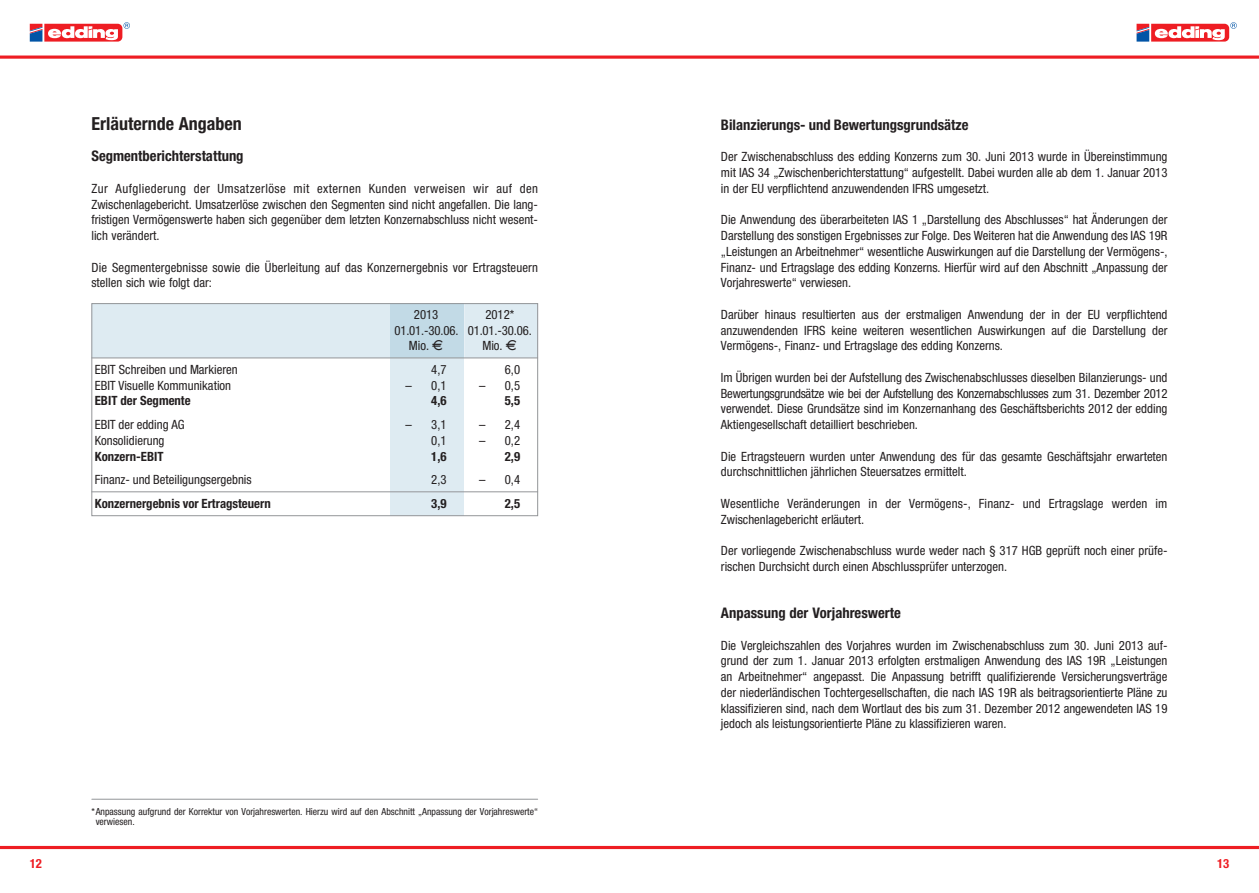
<style>
.page{position:relative;width:1259px;height:893px;background:#fff}
.page>*{position:absolute;margin:0;border:0;box-sizing:border-box;transform-origin:0 0}
.t1{font:700 condensed 18px "Helvetica Neue LTW1 G";color:#231f20}
.t2{font:700 condensed 14.7px "Helvetica Neue LTW1 G";color:#231f20}
.t3{font:condensed 12.75px/15.8px "Helvetica Neue LTW1 G";color:#231f20;text-align:justify}
.t4{font:700 condensed 12.75px "Helvetica Neue LTW1 G";color:#231f20}
.t5{font:700 condensed 12.75px "Helvetica Neue LTW1 G";color:#ee1d23}
.t6{font:condensed 9.75px/9.8px "Helvetica Neue LTW1 G";color:#231f20}
.s1{font-family:"Eurofont";font-stretch:normal}
</style>
<div class="page">
<hr style="left:0;top:56px;width:1259px;height:3px;background:#ee1d23">
<svg style="left:30px;top:22px;width:100px;height:20px"></svg>
<hr style="left:0;top:846px;width:1259px;height:3px;background:#ee1d23">
<svg style="left:1136px;top:22px;width:100px;height:20px"></svg>
<div style="left:93px;top:305px;width:443px;height:53px;background:#deebf2"></div>
<div style="left:390px;top:358px;width:74px;height:158px;background:#deebf2"></div>
<div style="left:390px;top:303px;width:74px;height:55px;background:#c2dae6"></div>
<hr style="left:91px;top:358px;width:447px;height:1px;background:#939598">
<div style="left:91px;top:303px;width:447px;height:213px;border:1px solid #939598"></div>
<hr style="left:91px;top:491px;width:447px;height:1px;background:#939598">
<hr style="left:92px;top:799px;width:445px;height:1px;background:#939598">
<h1 class="t1" style="left:91px;top:117px;width:152px">Erläuternde Angaben</h1>
<p class="t2" style="left:91px;top:151px;width:154px">Segmentberichterstattung</p>
<p class="t3" style="left:91px;top:182px;width:448px">Zur Aufgliederung der Umsatzerlöse mit externen Kunden verweisen wir auf den Zwischenlagebericht. Umsatzerlöse zwischen den Segmenten sind nicht angefallen. Die lang&shy;fristigen Vermögenswerte haben sich gegenüber dem letzten Konzernabschluss nicht wesent&shy;lich verändert.</p>
<p class="t3" style="left:91px;top:260px;width:448px">Die Segmentergebnisse sowie die Überleitung auf das Konzernergebnis vor Ertragsteuern stellen sich wie folgt dar:</p>
<p class="t3" style="left:414px;top:308px;width:26px">2013</p>
<p class="t3" style="left:485px;top:308px;width:30px">2012*</p>
<p class="t3" style="left:394px;top:323px;width:139px">01.01.-30.06. 01.01.-30.06.</p>
<p class="t3" style="left:409px;top:339px;width:36px">Mio. <span class="s1">E</span></p>
<p class="t3" style="left:482px;top:339px;width:36px">Mio. <span class="s1">E</span></p>
<p class="t3" style="left:95px;top:363px;width:144px">EBIT Schreiben und Markieren</p>
<p class="t3" style="left:431px;top:363px;width:17px">4,7</p>
<p class="t3" style="left:505px;top:363px;width:17px">6,0</p>
<p class="t3" style="left:95px;top:379px;width:138px">EBIT Visuelle Kommunikation</p>
<p class="t3" style="left:406px;top:379px;width:42px">– 0,1</p>
<p class="t3" style="left:479px;top:379px;width:42px">– 0,5</p>
<p class="t4" style="left:95px;top:396px;width:97px">EBIT der Segmente</p>
<p class="t4" style="left:431px;top:396px;width:17px">4,6</p>
<p class="t4" style="left:505px;top:396px;width:17px">5,5</p>
<p class="t3" style="left:95px;top:418px;width:91px">EBIT der edding AG</p>
<p class="t3" style="left:406px;top:418px;width:42px">– 3,1</p>
<p class="t3" style="left:479px;top:418px;width:42px">– 2,4</p>
<p class="t3" style="left:95px;top:434px;width:71px">Konsolidierung</p>
<p class="t3" style="left:431px;top:434px;width:17px">0,1</p>
<p class="t3" style="left:479px;top:434px;width:42px">– 0,2</p>
<p class="t4" style="left:95px;top:451px;width:70px">Konzern-EBIT</p>
<p class="t4" style="left:431px;top:451px;width:17px">1,6</p>
<p class="t4" style="left:505px;top:451px;width:17px">2,9</p>
<p class="t3" style="left:95px;top:473px;width:158px">Finanz- und Beteiligungsergebnis</p>
<p class="t3" style="left:431px;top:473px;width:17px">2,3</p>
<p class="t3" style="left:479px;top:473px;width:42px">– 0,4</p>
<p class="t4" style="left:95px;top:499px;width:177px">Konzernergebnis vor Ertragsteuern</p>
<p class="t4" style="left:431px;top:499px;width:17px">3,9</p>
<p class="t4" style="left:505px;top:499px;width:17px">2,5</p>
<p class="t6" style="left:96px;top:807px;width:444px;text-indent:-4px">* Anpassung aufgrund der Korrektur von Vorjahreswerten. Hierzu wird auf den Abschnitt „Anpassung der Vorjahreswerte“ verwiesen.</p>
<p class="t2" style="left:721px;top:119px;width:249px">Bilanzierungs- und Bewertungsgrundsätze</p>
<p class="t3" style="left:721px;top:150px;width:448px">Der Zwischenabschluss des edding Konzerns zum 30. Juni 2013 wurde in Übereinstimmung mit IAS 34 „Zwischenberichterstattung“ aufgestellt. Dabei wurden alle ab dem 1. Januar 2013 in der EU verpflichtend anzuwendenden IFRS umgesetzt.</p>
<p class="t3" style="left:721px;top:213px;width:448px">Die Anwendung des überarbeiteten IAS 1 „Darstellung des Abschlusses“ hat Änderungen der Darstellung des sonstigen Ergebnisses zur Folge. Des Weiteren hat die Anwendung des IAS 19R „Leistungen an Arbeitnehmer“ wesentliche Auswirkungen auf die Darstellung der Vermögens-, Finanz- und Ertragslage des edding Konzerns. Hierfür wird auf den Abschnitt „Anpassung der Vorjahreswerte“ verwiesen.</p>
<p class="t3" style="left:721px;top:308px;width:448px">Darüber hinaus resultierten aus der erstmaligen Anwendung der in der EU verpflichtend anzuwendenden IFRS keine weiteren wesentlichen Auswirkungen auf die Darstellung der Vermögens-, Finanz- und Ertragslage des edding Konzerns.</p>
<p class="t3" style="left:721px;top:371px;width:448px">Im Übrigen wurden bei der Aufstellung des Zwischenabschlusses dieselben Bilanzierungs- und Bewertungsgrundsätze wie bei der Aufstellung des Konzernabschlusses zum 31. Dezember 2012 verwendet. Diese Grundsätze sind im Konzernanhang des Geschäftsberichts 2012 der edding Aktiengesellschaft detailliert beschrieben.</p>
<p class="t3" style="left:721px;top:449px;width:448px">Die Ertragsteuern wurden unter Anwendung des für das gesamte Geschäftsjahr erwarteten durchschnittlichen jährlichen Steuersatzes ermittelt.</p>
<p class="t3" style="left:721px;top:497px;width:448px">Wesentliche Veränderungen in der Vermögens-, Finanz- und Ertragslage werden im<br>Zwischenlagebericht erläutert.</p>
<p class="t3" style="left:721px;top:544px;width:448px">Der vorliegende Zwischenabschluss wurde weder nach § 317 HGB geprüft noch einer prüfe&shy;rischen Durchsicht durch einen Abschlussprüfer unterzogen.</p>
<p class="t2" style="left:721px;top:607px;width:181px">Anpassung der Vorjahreswerte</p>
<p class="t3" style="left:721px;top:638px;width:448px">Die Vergleichszahlen des Vorjahres wurden im Zwischenabschluss zum 30. Juni 2013 auf&shy;grund der zum 1. Januar 2013 erfolgten erstmaligen Anwendung des IAS 19R „Leistungen an Arbeitnehmer“ angepasst. Die Anpassung betrifft qualifizierende Versicherungsverträge der niederländischen Tochtergesellschaften, die nach IAS 19R als beitragsorientierte Pläne zu klassifizieren sind, nach dem Wortlaut des bis zum 31. Dezember 2012 angewendeten IAS 19 jedoch als leistungsorientierte Pläne zu klassifizieren waren.</p>
<p class="t5" style="left:30px;top:859px;width:14px">12</p>
<p class="t5" style="left:1217px;top:859px;width:14px">13</p>
</div>
